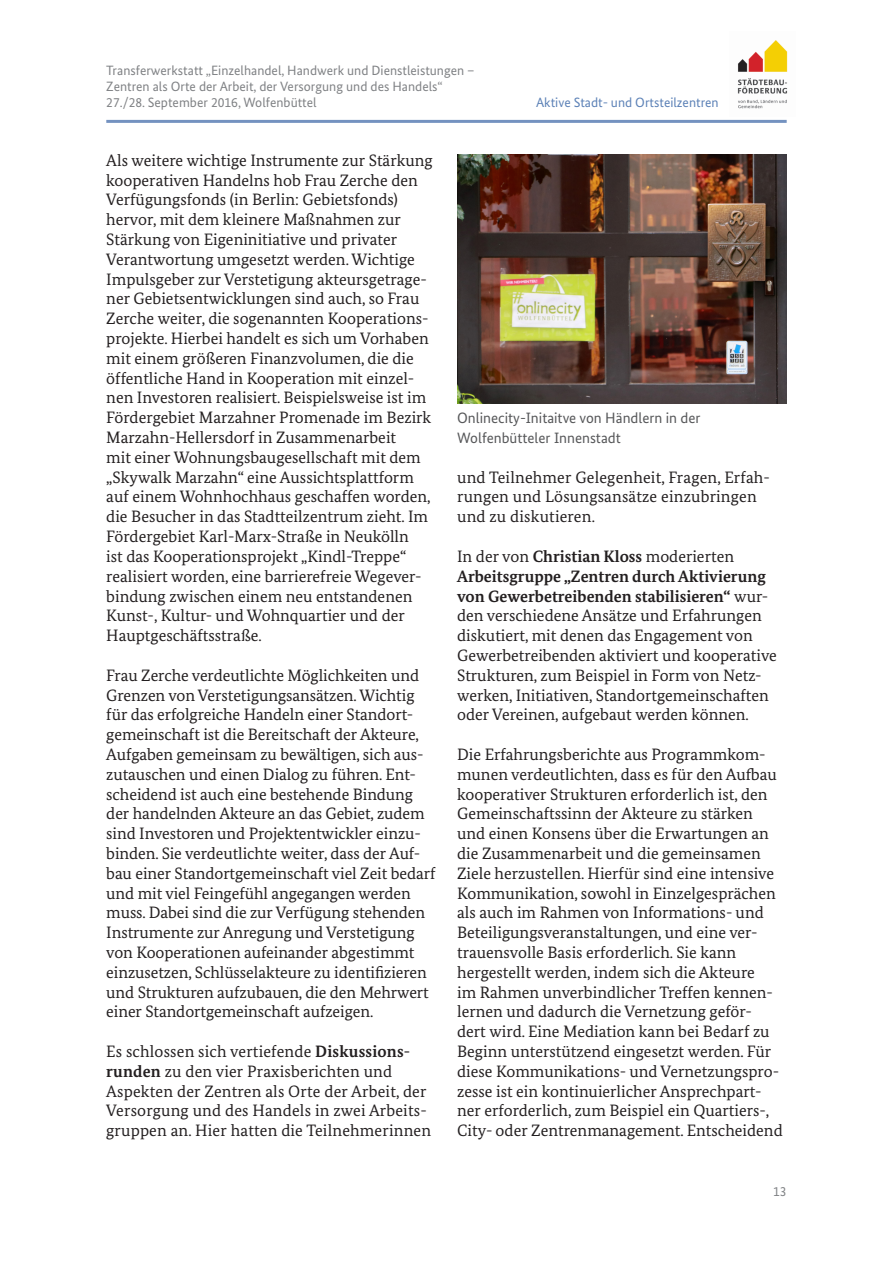
<style>
.page{position:relative;width:893px;height:1263px;background:#fff}
.page>*{position:absolute;margin:0;border:0;box-sizing:border-box;transform-origin:0 0}
.t1{font:16.5px/19.8px "Bundes Serif";color:#231f20}
.t2{font:15px/19.8px "Bundes Sans";color:#57585a}
.t3{font:13.5px/16.2px "Bundes Sans";color:#808285}
.t4{font:13.5px "Bundes Sans";color:#5d82b7}
.s1{font-weight:700}
</style>
<div class="page">
<hr style="left:106px;top:120px;width:681px;height:3px;background:#7492c0">
<img style="left:737px;top:40px;width:51px;height:69px">
<img style="left:457px;top:155px;width:330px;height:248px">
<p class="t3" style="left:106px;top:62px;width:370px">Transferwerkstatt „Einzelhandel, Handwerk und Dienstleistungen –<br>Zentren als Orte der Arbeit, der Versorgung und des Handels“<br>27./28. September 2016, Wolfenbüttel</p>
<p class="t4" style="left:536px;top:94px;width:184px">Aktive Stadt- und Ortsteilzentren</p>
<p class="t1" style="left:106px;top:150px;width:328px">Als weitere wichtige Instrumente zur Stärkung kooperativen Handelns hob Frau Zerche den Verfügungsfonds (in Berlin: Gebietsfonds) hervor, mit dem kleinere Maßnahmen zur Stärkung von Eigeninitiative und privater Verantwortung umgesetzt werden. Wichtige Impulsgeber zur Verstetigung akteursgetrage&shy;ner Gebietsentwicklungen sind auch, so Frau Zerche weiter, die sogenannten Kooperations&shy;projekte. Hierbei handelt es sich um Vorhaben mit einem größeren Finanzvolumen, die die öffentliche Hand in Kooperation mit einzel&shy;nen Investoren realisiert. Beispielsweise ist im Fördergebiet Marzahner Promenade im Bezirk Marzahn-Hellersdorf in Zusammenarbeit<br>mit einer Wohnungsbaugesellschaft mit dem „Skywalk Marzahn“ eine Aussichtsplattform auf einem Wohnhochhaus geschaffen worden, die Besucher in das Stadtteilzentrum zieht. Im Fördergebiet Karl-Marx-Straße in Neukölln<br>ist das Kooperationsprojekt „Kindl-Treppe“ realisiert worden, eine barrierefreie Wegever&shy;bindung zwischen einem neu entstandenen Kunst-, Kultur- und Wohnquartier und der Hauptgeschäftsstraße.</p>
<p class="t1" style="left:106px;top:665px;width:331px">Frau Zerche verdeutlichte Möglichkeiten und Grenzen von Verstetigungsansätzen. Wichtig für das erfolgreiche Handeln einer Standort&shy;gemeinschaft ist die Bereitschaft der Akteure, Aufgaben gemeinsam zu bewältigen, sich aus&shy;zutauschen und einen Dialog zu führen. Ent&shy;scheidend ist auch eine bestehende Bindung der handelnden Akteure an das Gebiet, zudem sind Investoren und Projektentwickler einzu&shy;binden. Sie verdeutlichte weiter, dass der Auf&shy;bau einer Standortgemeinschaft viel Zeit bedarf und mit viel Feingefühl angegangen werden muss. Dabei sind die zur Verfügung stehenden Instrumente zur Anregung und Verstetigung von Kooperationen aufeinander abgestimmt einzusetzen, Schlüsselakteure zu identifizieren und Strukturen aufzubauen, die den Mehrwert einer Standortgemeinschaft aufzeigen.</p>
<p class="t1" style="left:106px;top:1041px;width:326px">Es schlossen sich vertiefende <span class="s1">Diskussions&shy;runden</span> zu den vier Praxisberichten und Aspekten der Zentren als Orte der Arbeit, der Versorgung und des Handels in zwei Arbeits&shy;gruppen an. Hier hatten die Teilnehmerinnen</p>
<p class="t2" style="left:457px;top:408px;width:245px">Onlinecity-Initaitve von Händlern in der<br>Wolfenbütteler Innenstadt</p>
<p class="t1" style="left:457px;top:467px;width:314px">und Teilnehmer Gelegenheit, Fragen, Erfah&shy;rungen und Lösungsansätze einzubringen und zu diskutieren.</p>
<p class="t1" style="left:457px;top:546px;width:321px">In der von <span class="s1">Christian Kloss</span> moderierten <span class="s1">Arbeitsgruppe „Zentren durch Aktivierung von Gewerbetreibenden stabilisieren“</span> wur&shy;den verschiedene Ansätze und Erfahrungen diskutiert, mit denen das Engagement von Gewerbetreibenden aktiviert und kooperative Strukturen, zum Beispiel in Form von Netz&shy;werken, Initiativen, Standortgemeinschaften oder Vereinen, aufgebaut werden können.</p>
<p class="t1" style="left:457px;top:744px;width:327px">Die Erfahrungsberichte aus Programmkom&shy;munen verdeutlichten, dass es für den Aufbau kooperativer Strukturen erforderlich ist, den Gemeinschaftssinn der Akteure zu stärken und einen Konsens über die Erwartungen an die Zusammenarbeit und die gemeinsamen Ziele herzustellen. Hierfür sind eine intensive Kommunikation, sowohl in Einzelgesprächen als auch im Rahmen von Informations- und Beteiligungsveranstaltungen, und eine ver&shy;trauensvolle Basis erforderlich. Sie kann hergestellt werden, indem sich die Akteure<br>im Rahmen unverbindlicher Treffen kennen&shy;lernen und dadurch die Vernetzung geför&shy;dert wird. Eine Mediation kann bei Bedarf zu Beginn unterstützend eingesetzt werden. Für diese Kommunikations- und Vernetzungspro&shy;zesse ist ein kontinuierlicher Ansprechpart&shy;ner erforderlich, zum Beispiel ein Quartiers-, City- oder Zentrenmanagement. Entscheidend</p>
<p class="t3" style="left:773px;top:1183px;width:15px">13</p>
</div>
